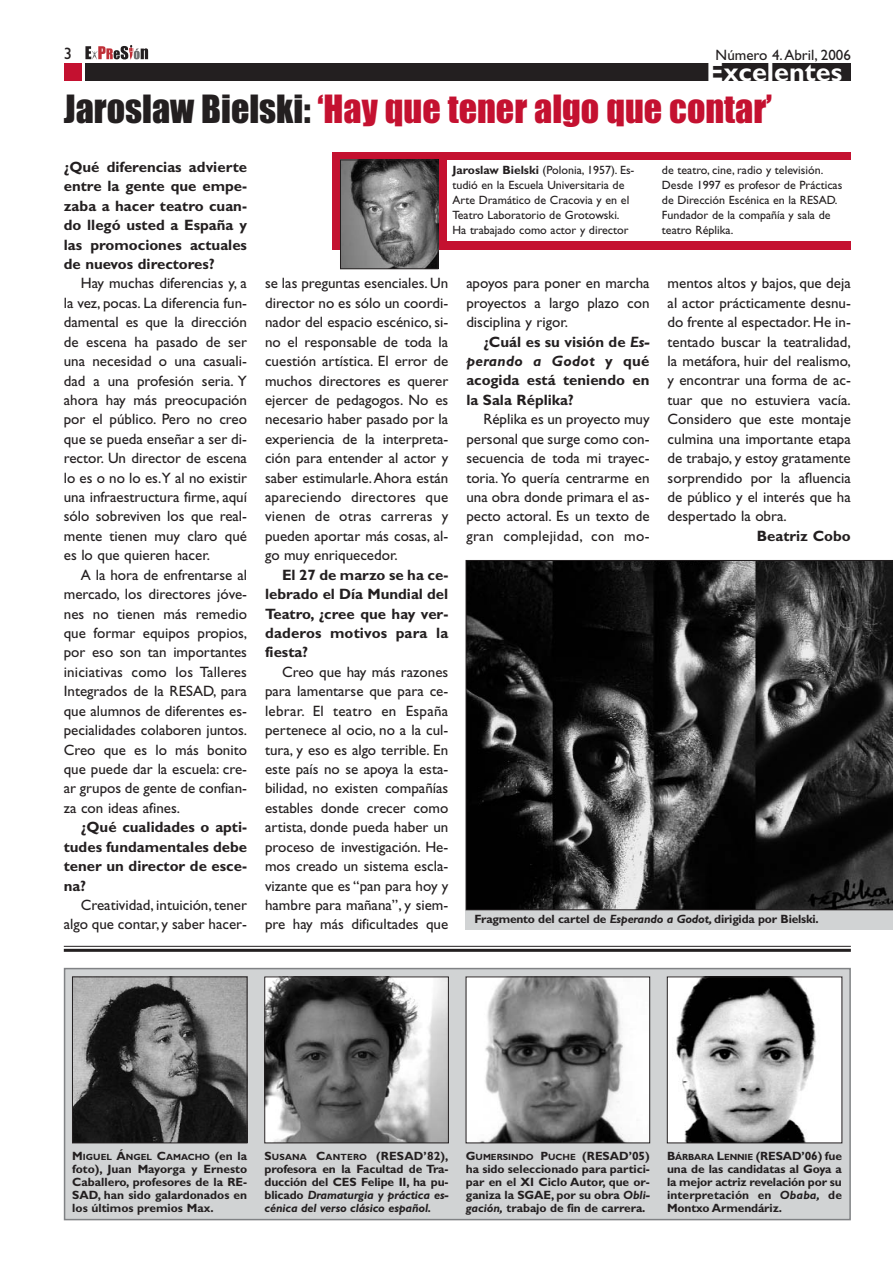
<style>
.page{position:relative;width:893px;height:1263px;background:#fff}
.page>*{position:absolute;margin:0;border:0;box-sizing:border-box;transform-origin:0 0}
.t1{font:36px "Impact";color:#c41130}
.t2{font:700 27px "Gill Sans";color:#fff}
.t3{font:16.5px "Gill Sans";color:#231f20}
.t4{font:15px/19.4px "Gill Sans";color:#231f20;text-align:justify}
.t5{font:700 15px/19.5px "Gill Sans";color:#231f20;text-align:justify}
.t6{font:700 12px/13px "Gill Sans";letter-spacing:-.01em;color:#231f20;text-align:justify}
.t7{font:12px/15px "Gill Sans";color:#231f20}
.t8{font:700 9px "Gill Sans";letter-spacing:-.005em;color:#231f20}
.s1{color:#231f20}
.s2{font-weight:700}
.s3{font-style:italic}
.s4{font-size:12px}
.s5{font-size:9px}
</style>
<div class="page">
<div style="left:85px;top:64px;width:765px;height:17px;background:#231f20"></div>
<div style="left:64px;top:64px;width:17px;height:17px;background:#c41130"></div>
<svg style="left:85px;top:45px;width:63px;height:15px"></svg>
<div style="left:65px;top:969px;width:784px;height:250px;background:#d1d3d4"></div>
<div style="left:64px;top:968px;width:786px;height:252px;border:2px solid #808285"></div>
<img style="left:74px;top:979px;width:171px;height:162px">
<div style="left:72px;top:977px;width:175px;height:166px;border:1px solid #231f20"></div>
<div style="left:667px;top:977px;width:174px;height:166px;background:#fff"></div>
<img style="left:676px;top:979px;width:141px;height:162px">
<div style="left:667px;top:977px;width:175px;height:166px;border:1px solid #231f20"></div>
<img style="left:266px;top:979px;width:180px;height:162px">
<div style="left:264px;top:977px;width:184px;height:166px;border:1px solid #231f20"></div>
<img style="left:468px;top:979px;width:180px;height:162px">
<div style="left:466px;top:977px;width:184px;height:166px;border:1px solid #231f20"></div>
<div style="left:332px;top:152px;width:518px;height:98px;background:#c41130"></div>
<img style="left:342px;top:162px;width:94px;height:105px">
<div style="left:340px;top:160px;width:98px;height:109px;border:1px solid #231f20"></div>
<div style="left:446px;top:161px;width:404px;height:80px;background:#fff"></div>
<hr style="left:64px;top:946px;width:786px;height:1px;background:#231f20">
<hr style="left:64px;top:949px;width:786px;height:3px;background:#231f20">
<div style="left:466px;top:910px;width:426px;height:19px;background:#d1d3d4"></div>
<svg style="left:466px;top:560px;width:426px;height:350px"></svg>
<p class="t3" style="left:64px;top:48px;width:10px">3</p>
<p class="t4" style="left:715px;top:47px;width:137px">Número 4.Abril, 2006</p>
<h2 class="t2" style="left:706px;top:63px;width:137px">Excelentes</h2>
<h1 class="t1" style="left:64px;top:97px;width:710px"><span class="s1">Jaroslaw Bielski:</span> ‘Hay que tener algo que contar’</h1>
<p class="t5" style="left:64px;top:159px;width:185px">¿Qué diferencias advierte entre la gente que empe&shy;zaba a hacer teatro cuan&shy;do llegó usted a España y las promociones actuales de nuevos directores?</p>
<p class="t4" style="left:64px;top:275px;width:185px;text-indent:17px">Hay muchas diferencias y, a la vez, pocas. La diferencia fun&shy;damental es que la dirección de escena ha pasado de ser una necesidad o una casuali&shy;dad a una profesión seria. Y ahora hay más preocupación por el público. Pero no creo que se pueda enseñar a ser di&shy;rector. Un director de escena lo es o no lo es.Y al no existir una infraestructura firme, aquí sólo sobreviven los que real&shy;mente tienen muy claro qué es lo que quieren hacer.</p>
<p class="t4" style="left:64px;top:567px;width:185px;text-indent:17px">A la hora de enfrentarse al mercado, los directores jóve&shy;nes no tienen más remedio que formar equipos propios, por eso son tan importantes iniciativas como los Talleres Integrados de la RESAD, para que alumnos de diferentes es&shy;pecialidades colaboren juntos.<br>Creo que es lo más bonito que puede dar la escuela: cre&shy;ar grupos de gente de confian&shy;za con ideas afines.</p>
<p class="t5" style="left:64px;top:819px;width:185px;text-indent:17px">¿Qué cualidades o apti&shy;tudes fundamentales debe tener un director de esce&shy;na?</p>
<p class="t4" style="left:64px;top:897px;width:185px;text-align:right">Creatividad, intuición, tener algo que contar, y saber hacer-</p>
<p class="t7" style="left:452px;top:163px;width:183px"><span class="s2">Jaroslaw Bielski</span> (Polonia, 1957). Es&shy;tudió en la Escuela Universitaria de Arte Dramático de Cracovia y en el Teatro Laboratorio de Grotowski.<br>Ha trabajado como actor y director</p>
<p class="t7" style="left:662px;top:163px;width:182px">de teatro, cine, radio y televisión.<br>Desde 1997 es profesor de Prácticas de Dirección Escénica en la RESAD.<br>Fundador de la compañía y sala de teatro Réplika.</p>
<p class="t4" style="left:265px;top:275px;width:185px">se las preguntas esenciales. Un director no es sólo un coordi&shy;nador del espacio escénico, si&shy;no el responsable de toda la cuestión artística. El error de muchos directores es querer ejercer de pedagogos. No es necesario haber pasado por la experiencia de la interpreta&shy;ción para entender al actor y saber estimularle.Ahora están apareciendo directores que vienen de otras carreras y pueden aportar más cosas, al&shy;go muy enriquecedor.</p>
<p class="t5" style="left:265px;top:567px;width:185px;text-indent:17px">El 27 de marzo se ha ce&shy;lebrado el Día Mundial del Teatro, ¿cree que hay ver&shy;daderos motivos para la fiesta?</p>
<p class="t4" style="left:265px;top:664px;width:185px;text-indent:17px">Creo que hay más razones para lamentarse que para ce&shy;lebrar. El teatro en España pertenece al ocio, no a la cul&shy;tura, y eso es algo terrible. En este país no se apoya la esta&shy;bilidad, no existen compañías estables donde crecer como artista, donde pueda haber un proceso de investigación. He&shy;mos creado un sistema escla&shy;vizante que es “pan para hoy y hambre para mañana”, y siem&shy;pre hay más dificultades que</p>
<p class="t4" style="left:466px;top:275px;width:185px">apoyos para poner en marcha proyectos a largo plazo con disciplina y rigor.</p>
<p class="t5" style="left:466px;top:334px;width:185px;text-indent:17px">¿Cuál es su visión de <span class="s3">Es&shy;perando a Godot</span> y qué acogida está teniendo en la Sala Réplika?</p>
<p class="t4" style="left:466px;top:411px;width:185px;text-indent:17px">Réplika es un proyecto muy personal que surge como con&shy;secuencia de toda mi trayec&shy;toria. Yo quería centrarme en una obra donde primara el as&shy;pecto actoral. Es un texto de gran complejidad, con mo-</p>
<p class="t4" style="left:667px;top:275px;width:185px">mentos altos y bajos, que deja al actor prácticamente desnu&shy;do frente al espectador. He in&shy;tentado buscar la teatralidad, la metáfora, huir del realismo, y encontrar una forma de ac&shy;tuar que no estuviera vacía.<br>Considero que este montaje culmina una importante etapa de trabajo, y estoy gratamente sorprendido por la afluencia de público y el interés que ha despertado la obra.</p>
<p class="t5" style="left:756px;top:528px;width:96px">Beatriz Cobo</p>
<p class="t6" style="left:474px;top:914px;width:346px">Fragmento del cartel de <span class="s3">Esperando a Godot,</span> dirigida por Bielski.</p>
<p class="t8" style="left:72px;top:1154px;width:176px"><span class="s4">M</span>IGUEL <span class="s4">Á</span>NGEL <span class="s4">C</span>AMACHO <span class="s4">(en la</span></p>
<p class="t6" style="left:72px;top:1164px;width:176px">foto), Juan Mayorga y Ernesto Caballero, profesores de la RE-SAD, han sido galardonados en los últimos premios Max.</p>
<p class="t6" style="left:264px;top:1151px;width:185px">S<span class="s5">USANA</span> C<span class="s5">ANTERO</span> (RESAD’82), profesora en la Facultad de Tra&shy;ducción del CES Felipe II, ha pu&shy;blicado <span class="s3">Dramaturgia y práctica es&shy;cénica del verso clásico español.</span></p>
<p class="t8" style="left:466px;top:1154px;width:185px"><span class="s4">G</span>UMERSINDO <span class="s4">P</span>UCHE <span class="s4">(RESAD’05)</span></p>
<p class="t6" style="left:466px;top:1164px;width:185px">ha sido seleccionado para partici&shy;par en el XI Ciclo Autor, que or&shy;ganiza la SGAE, por su obra <span class="s3">Obli&shy;gación,</span> trabajo de fin de carrera.</p>
<p class="t6" style="left:667px;top:1151px;width:176px">B<span class="s5">ÁRBARA</span> L<span class="s5">ENNIE</span> (RESAD’06) fue una de las candidatas al Goya a la mejor actriz revelación por su interpretación en <span class="s3">Obaba,</span> de Montxo Armendáriz.</p>
</div>
